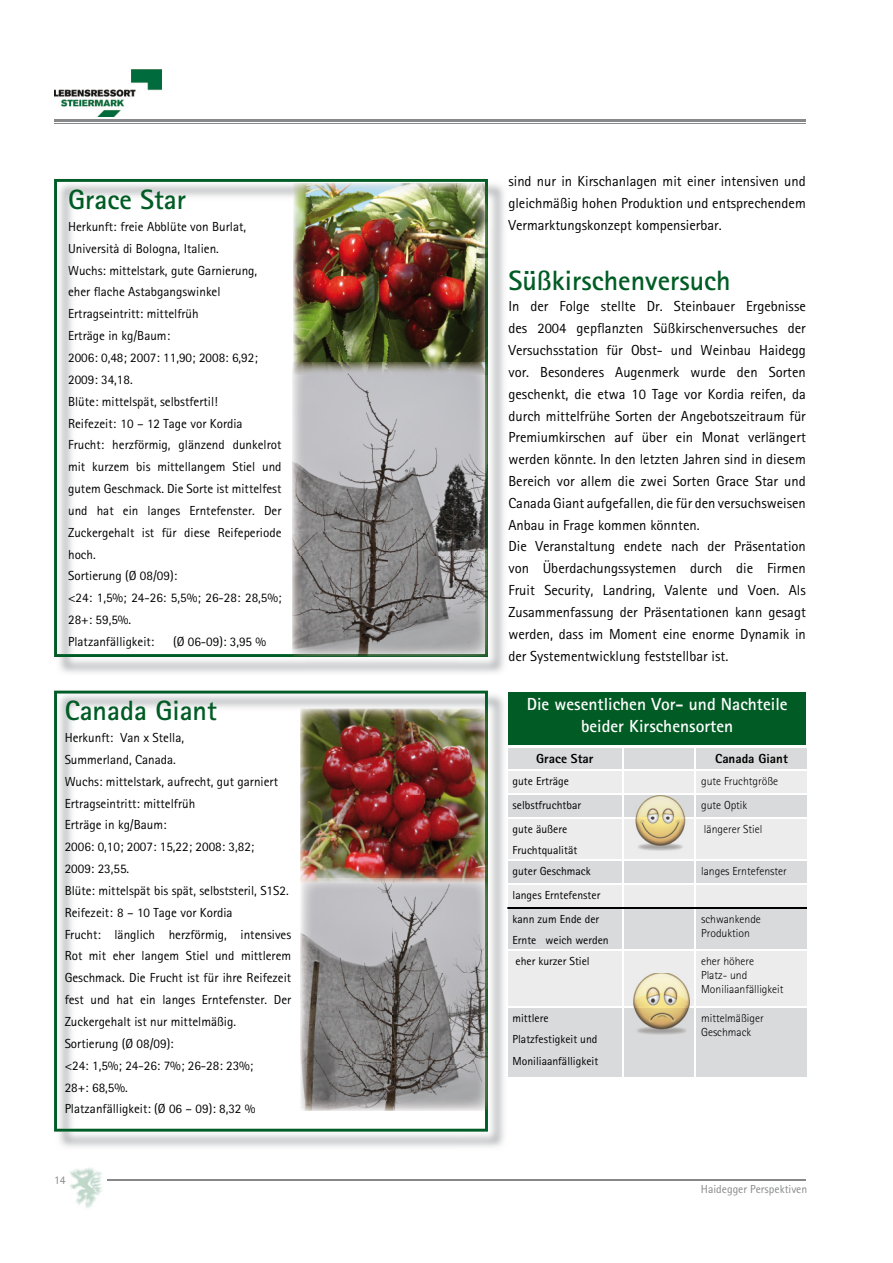
<style>
.page{position:relative;width:893px;height:1263px;background:#fff}
.page>*{position:absolute;margin:0;border:0;box-sizing:border-box;transform-origin:0 0}
.t1{font:700 27.9px "Rotis Sans Serif";color:#005c24}
.t2{font:700 17.55px/21.9px "Rotis Sans Serif";color:#fff;text-align:center}
.t3{font:14.55px/21.9px "Rotis Sans Serif";color:#000;text-align:justify}
.t4{font:13.05px/21.9px "Rotis Sans Serif";color:#000}
.t5{font:800 13.05px "Rotis Sans Serif";color:#000}
.t6{font:11.7px/21.9px "Rotis Sans Serif";color:#000}
.t7{font:300 11.7px/14px "Rotis Sans Serif";color:#000}
.t8{font:11.7px "Rotis Sans Serif";color:#878889}
</style>
<div class="page">
<hr style="left:54px;top:119px;width:751px;height:3px;background:#878889">
<hr style="left:54px;top:123px;width:751px;height:1px;background:#878889">
<hr style="left:108px;top:1179px;width:697px;height:1px;background:#878889">
<img style="left:70px;top:1168px;width:32px;height:40px">
<img style="left:54px;top:69px;width:107px;height:47px">
<div style="left:508px;top:748px;width:298px;height:329px;background:#d9dadb"></div>
<svg style="left:508px;top:771px;width:298px;height:235px;background:#e4e5e6"></svg>
<hr style="left:622px;top:747px;width:2px;height:23px;background:#fff">
<hr style="left:694px;top:747px;width:2px;height:23px;background:#fff">
<hr style="left:506px;top:770px;width:117px;height:1px;background:#fff">
<hr style="left:623px;top:770px;width:72px;height:1px;background:#fff">
<hr style="left:622px;top:771px;width:2px;height:22px;background:#fff">
<hr style="left:695px;top:770px;width:113px;height:1px;background:#fff">
<hr style="left:694px;top:771px;width:2px;height:22px;background:#fff">
<hr style="left:506px;top:793px;width:117px;height:2px;background:#fff">
<hr style="left:623px;top:793px;width:72px;height:2px;background:#fff">
<hr style="left:622px;top:795px;width:2px;height:22px;background:#fff">
<hr style="left:695px;top:793px;width:113px;height:2px;background:#fff">
<hr style="left:694px;top:795px;width:2px;height:22px;background:#fff">
<hr style="left:506px;top:817px;width:117px;height:2px;background:#fff">
<hr style="left:623px;top:817px;width:72px;height:2px;background:#fff">
<hr style="left:622px;top:819px;width:2px;height:41px;background:#fff">
<hr style="left:695px;top:817px;width:113px;height:2px;background:#fff">
<hr style="left:694px;top:819px;width:2px;height:41px;background:#fff">
<hr style="left:506px;top:860px;width:117px;height:1px;background:#fff">
<hr style="left:623px;top:860px;width:72px;height:1px;background:#fff">
<hr style="left:622px;top:861px;width:2px;height:22px;background:#fff">
<hr style="left:695px;top:860px;width:113px;height:1px;background:#fff">
<hr style="left:694px;top:861px;width:2px;height:22px;background:#fff">
<hr style="left:506px;top:883px;width:117px;height:2px;background:#fff">
<hr style="left:623px;top:883px;width:72px;height:2px;background:#fff">
<hr style="left:622px;top:885px;width:2px;height:22px;background:#fff">
<hr style="left:695px;top:883px;width:113px;height:2px;background:#fff">
<hr style="left:694px;top:885px;width:2px;height:22px;background:#fff">
<hr style="left:622px;top:909px;width:2px;height:41px;background:#fff">
<hr style="left:694px;top:909px;width:2px;height:41px;background:#fff">
<hr style="left:506px;top:950px;width:117px;height:1px;background:#fff">
<hr style="left:623px;top:950px;width:72px;height:1px;background:#fff">
<hr style="left:622px;top:951px;width:2px;height:55px;background:#fff">
<hr style="left:695px;top:950px;width:113px;height:1px;background:#fff">
<hr style="left:694px;top:951px;width:2px;height:55px;background:#fff">
<hr style="left:506px;top:1006px;width:117px;height:2px;background:#fff">
<hr style="left:623px;top:1006px;width:72px;height:2px;background:#fff">
<hr style="left:622px;top:1008px;width:2px;height:70px;background:#fff">
<hr style="left:695px;top:1006px;width:113px;height:2px;background:#fff">
<hr style="left:694px;top:1008px;width:2px;height:70px;background:#fff">
<hr style="left:507px;top:907px;width:116px;height:2px;background:#000">
<hr style="left:623px;top:907px;width:72px;height:2px;background:#000">
<hr style="left:695px;top:907px;width:111px;height:2px;background:#000">
<svg style="left:54px;top:691px;width:434px;height:441px"></svg>
<svg style="left:54px;top:179px;width:434px;height:478px"></svg>
<img style="left:293px;top:183px;width:192px;height:179px">
<img style="left:485px;top:183px;width:3px;height:179px">
<img style="left:292px;top:362px;width:147px;height:245px">
<img style="left:439px;top:362px;width:49px;height:295px">
<img style="left:292px;top:607px;width:147px;height:50px">
<svg style="left:485px;top:362px;width:3px;height:12px"></svg>
<img style="left:300px;top:708px;width:185px;height:174px">
<img style="left:485px;top:708px;width:3px;height:170px">
<img style="left:301px;top:878px;width:184px;height:233px">
<img style="left:485px;top:882px;width:3px;height:228px">
<svg style="left:485px;top:878px;width:3px;height:4px"></svg>
<div style="left:508px;top:692px;width:297px;height:53px;background:#005c24"></div>
<img style="left:629px;top:792px;width:61px;height:62px">
<img style="left:633px;top:973px;width:56px;height:62px">
<h1 class="t1" style="left:68px;top:190px;width:120px">Grace Star</h1>
<p class="t4" style="left:68px;top:216px;width:215px">Herkunft: freie Abblüte von Burlat,<br>Università di Bologna, Italien.<br>Wuchs: mittelstark, gute Garnierung, eher flache Astabgangswinkel<br>Ertragseintritt: mittelfrüh<br>Erträge in kg/Baum:<br>2006: 0,48; 2007: 11,90; 2008: 6,92;<br>2009: 34,18.<br>Blüte: mittelspät, selbstfertil!<br>Reifezeit: 10 – 12 Tage vor Kordia<br>Frucht: herzförmig, glänzend dunkelrot mit kurzem bis mittellangem Stiel und gutem Geschmack. Die Sorte ist mittelfest und hat ein langes Erntefenster. Der<br>Zuckergehalt ist für diese Reifeperiode hoch.<br>Sortierung (Ø 08/09):<br>&lt;24: 1,5%; 24-26: 5,5%; 26-28: 28,5%;<br>28+: 59,5%.<br>Platzanfälligkeit:</p>
<p class="t4" style="left:173px;top:631px;width:95px">(Ø 06-09): 3,95 %</p>
<h1 class="t1" style="left:65px;top:701px;width:154px">Canada Giant</h1>
<p class="t4" style="left:65px;top:727px;width:228px">Herkunft: Van x Stella,<br>Summerland, Canada.<br>Wuchs: mittelstark, aufrecht, gut garniert<br>Ertragseintritt: mittelfrüh<br>Erträge in kg/Baum:<br>2006: 0,10; 2007: 15,22; 2008: 3,82;<br>2009: 23,55.<br>Blüte: mittelspät bis spät, selbststeril, S1S2.<br>Reifezeit: 8 – 10 Tage vor Kordia<br>Frucht: länglich herzförmig, intensives<br>Rot mit eher langem Stiel und mittlerem<br>Geschmack. Die Frucht ist für ihre Reifezeit fest und hat ein langes Erntefenster. Der<br>Zuckergehalt ist nur mittelmäßig.<br>Sortierung (Ø 08/09):<br>&lt;24: 1,5%; 24-26: 7%; 26-28: 23%;<br>28+: 68,5%.<br>Platzanfälligkeit: (Ø 06 – 09): 8,32 %</p>
<p class="t8" style="left:54px;top:1174px;width:13px">14</p>
<p class="t3" style="left:508px;top:171px;width:299px">sind nur in Kirschanlagen mit einer intensiven und gleichmäßig hohen Produktion und entsprechendem Vermarktungskonzept kompensierbar.</p>
<h1 class="t1" style="left:508px;top:270px;width:224px">Süßkirschenversuch</h1>
<p class="t3" style="left:508px;top:296px;width:299px">In der Folge stellte Dr. Steinbauer Ergebnisse des 2004 gepflanzten Süßkirschenversuches der Versuchsstation für Obst- und Weinbau Haidegg vor. Besonderes Augenmerk wurde den Sorten geschenkt, die etwa 10 Tage vor Kordia reifen, da durch mittelfrühe Sorten der Angebotszeitraum für Premiumkirschen auf über ein Monat verlängert werden könnte. In den letzten Jahren sind in diesem Bereich vor allem die zwei Sorten Grace Star und Canada Giant aufgefallen, die für den versuchsweisen Anbau in Frage kommen könnten.</p>
<p class="t3" style="left:508px;top:536px;width:299px">Die Veranstaltung endete nach der Präsentation von Überdachungssystemen durch die Firmen Fruit Security, Landring, Valente und Voen. Als Zusammenfassung der Präsentationen kann gesagt werden, dass im Moment eine enorme Dynamik in der Systementwicklung feststellbar ist.</p>
<h2 class="t2" style="left:526px;top:695px;width:262px">Die wesentlichen Vor- und Nachteile beider Kirschensorten</h2>
<p class="t5" style="left:536px;top:751px;width:59px">Grace Star</p>
<p class="t5" style="left:715px;top:751px;width:74px">Canada Giant</p>
<p class="t6" style="left:512px;top:770px;width:58px">gute Erträge</p>
<p class="t7" style="left:701px;top:775px;width:79px">gute Fruchtgröße</p>
<p class="t6" style="left:512px;top:794px;width:70px">selbstfruchtbar</p>
<p class="t7" style="left:701px;top:799px;width:48px">gute Optik</p>
<p class="t6" style="left:512px;top:818px;width:66px">gute äußere<br>Fruchtqualität</p>
<p class="t7" style="left:704px;top:823px;width:60px">längerer Stiel</p>
<p class="t6" style="left:512px;top:860px;width:80px">guter Geschmack</p>
<p class="t7" style="left:701px;top:865px;width:87px">langes Erntefenster</p>
<p class="t6" style="left:512px;top:883px;width:89px;line-height:23.7px">langes Erntefenster kann zum Ende der</p>
<p class="t6" style="left:512px;top:930px;width:98px">Ernte weich werden</p>
<p class="t7" style="left:701px;top:913px;width:61px">schwankende<br>Produktion</p>
<p class="t6" style="left:515px;top:950px;width:76px">eher kurzer Stiel</p>
<p class="t7" style="left:701px;top:955px;width:84px">eher höhere<br>Platz- und<br>Moniliaanfälligkeit</p>
<p class="t6" style="left:512px;top:1007px;width:87px">mittlere<br>Platzfestigkeit und<br>Moniliaanfälligkeit</p>
<p class="t7" style="left:701px;top:1012px;width:64px">mittelmäßiger<br>Geschmack</p>
<p class="t8" style="left:701px;top:1183px;width:108px">Haidegger Perspektiven</p>
</div>
